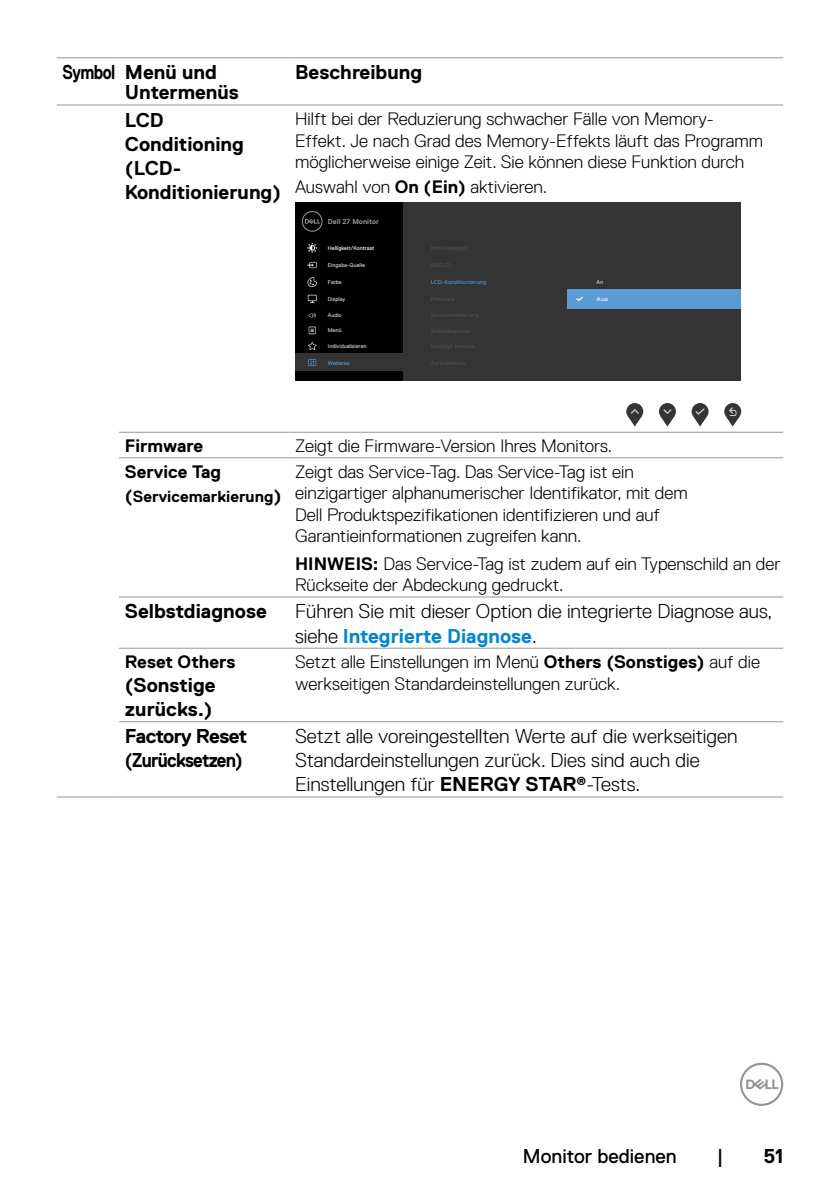
<style>
.page{position:relative;width:840px;height:1191px;background:#fff}
.page>*{position:absolute;margin:0;border:0;box-sizing:border-box;transform-origin:0 0}
.t1{font:300 20px/24px "Dell Replica";color:#000}
.t2{font:700 20px/24px "Dell Replica";color:#000}
.t3{font:700 20px/24px "Dell Replica";letter-spacing:-.04em;color:#000}
.t4{font:700 20px/20px "Dell Replica";color:#000;scale:.8 1}
.t5{font:20px "Dell Replica";color:#000}
.t6{font:300 18px/21.6px "Dell Replica";color:#000}
.t7{font:700 18px "Dell Replica";color:#000}
.t8{font:700 16px "Dell Replica";color:#000}
.t9{font:700 7.2px "Dell Replica";color:#939393}
.t10{font:5.6px "Dell Replica";color:#d9d9d9}
.t11{font:5.6px "Museo Sans For Dell 500";color:#5b9bd5}
.t12{font:5.6px "Dell Replica";color:#fff}
.t13{font:5.6px "Dell Replica";color:#5b9bd5}
.t14{font:5.6px "Museo Sans For Dell 500";color:#fff;scale:1.24 1}
.t15{font:5.6px "Museo Sans For Dell 500";color:#d9d9d9}
.s1{font-weight:700}
.s2{font-size:18px}
.s3{font-weight:700;color:#0087cb}
</style>
<div class="page">
<svg style="left:740px;top:1062px;width:42px;height:44px"></svg>
<hr style="left:57px;top:796px;width:62px;height:1px;background:#939598">
<hr style="left:57px;top:105px;width:62px;height:1px;background:#939598">
<hr style="left:119px;top:105px;width:170px;height:1px;background:#939598">
<hr style="left:289px;top:105px;width:493px;height:1px;background:#939598">
<hr style="left:57px;top:57px;width:62px;height:1px;background:#939598">
<hr style="left:119px;top:57px;width:170px;height:1px;background:#939598">
<hr style="left:289px;top:57px;width:493px;height:1px;background:#939598">
<hr style="left:119px;top:432px;width:170px;height:1px;background:#939598">
<hr style="left:289px;top:432px;width:493px;height:1px;background:#939598">
<hr style="left:119px;top:457px;width:170px;height:1px;background:#939598">
<hr style="left:289px;top:457px;width:493px;height:1px;background:#939598">
<hr style="left:119px;top:596px;width:170px;height:1px;background:#939598">
<hr style="left:289px;top:596px;width:493px;height:1px;background:#939598">
<hr style="left:119px;top:648px;width:170px;height:1px;background:#939598">
<hr style="left:289px;top:648px;width:493px;height:1px;background:#939598">
<hr style="left:119px;top:721px;width:170px;height:1px;background:#939598">
<hr style="left:289px;top:721px;width:493px;height:1px;background:#939598">
<hr style="left:119px;top:796px;width:170px;height:1px;background:#939598">
<hr style="left:289px;top:796px;width:493px;height:1px;background:#939598">
<div style="left:295px;top:202px;width:445px;height:178px;background:#343435"></div>
<div style="left:295px;top:202px;width:107px;height:178px;background:#000"></div>
<div style="left:626px;top:403px;width:17px;height:17px;background:#343435;border-radius:50%"></div>
<svg style="left:628px;top:409px;width:13px;height:17px"></svg>
<svg style="left:658px;top:403px;width:17px;height:17px"></svg>
<svg style="left:660px;top:409px;width:14px;height:17px"></svg>
<div style="left:691px;top:403px;width:17px;height:17px;background:#343435;border-radius:50%"></div>
<svg style="left:693px;top:408px;width:13px;height:18px"></svg>
<svg style="left:723px;top:403px;width:17px;height:17px"></svg>
<svg style="left:725px;top:407px;width:14px;height:19px"></svg>
<div style="left:567px;top:289px;width:173px;height:20px;background:#5b9bd5"></div>
<svg style="left:576px;top:296px;width:7px;height:5px"></svg>
<div style="left:295px;top:353px;width:108px;height:17px;background:#343435"></div>
<svg style="left:307px;top:243px;width:10px;height:10px"></svg>
<svg style="left:302px;top:211px;width:20px;height:21px"></svg>
<svg style="left:307px;top:262px;width:10px;height:6px"></svg>
<svg style="left:307px;top:277px;width:10px;height:10px"></svg>
<svg style="left:307px;top:295px;width:9px;height:6px"></svg>
<div style="left:308px;top:295px;width:8px;height:5px;background:#000"></div>
<svg style="left:308px;top:342px;width:8px;height:8px"></svg>
<svg style="left:308px;top:326px;width:7px;height:8px"></svg>
<svg style="left:309px;top:327px;width:6px;height:6px"></svg>
<svg style="left:308px;top:359px;width:8px;height:7px"></svg>
<svg style="left:308px;top:360px;width:7px;height:5px"></svg>
<svg style="left:308px;top:313px;width:7px;height:5px"></svg>
<p class="t4" style="left:125px;top:62px;width:144px;text-indent:-62px">Symbol Menü und<br>Untermenüs</p>
<p class="t2" style="left:295px;top:60px;width:129px">Beschreibung</p>
<p class="t2" style="left:125px;top:108px;width:157px">LCD<br>Conditioning (LCD-<br>Konditionierung)</p>
<p class="t6" style="left:295px;top:108px;width:469px">Hilft bei der Reduzierung schwacher Fälle von Memory-<br>Effekt. Je nach Grad des Memory-Effekts läuft das Programm möglicherweise einige Zeit. Sie können diese Funktion durch</p>
<p class="t6" style="left:295px;top:176px;width:253px">Auswahl von <span class="s1">On (Ein)</span> aktivieren.</p>
<p class="t9" style="left:328px;top:217px;width:53px">Dell 27 Monitor</p>
<p class="t10" style="left:328px;top:262px;width:38px">Eingabe-Quelle</p>
<p class="t10" style="left:328px;top:279px;width:15px">Farbe</p>
<p class="t10" style="left:328px;top:296px;width:19px">Display</p>
<p class="t10" style="left:328px;top:312px;width:15px">Audio</p>
<p class="t10" style="left:328px;top:343px;width:40px">Individualisieren</p>
<p class="t12" style="left:328px;top:245px;width:48px">Helligkeit/Kontrast</p>
<p class="t10" style="left:328px;top:327px;width:15px">Menü</p>
<p class="t13" style="left:328px;top:360px;width:23px">Weiteres</p>
<p class="t11" style="left:430px;top:279px;width:57px">LCD-Konditionierung</p>
<p class="t15" style="left:596px;top:279px;width:8px">An</p>
<p class="t14" style="left:596px;top:296px;width:11px">Aus</p>
<p class="t7" style="left:125px;top:436px;width:80px">Firmware</p>
<p class="t6" style="left:295px;top:435px;width:318px">Zeigt die Firmware-Version Ihres Monitors.</p>
<p class="t7" style="left:125px;top:461px;width:98px">Service Tag</p>
<p class="t8" style="left:125px;top:487px;width:158px"><span class="s2">(</span>Servicemarkierung<span class="s2">)</span></p>
<p class="t6" style="left:295px;top:460px;width:394px">Zeigt das Service-Tag. Das Service-Tag ist ein einzigartiger alphanumerischer Identifikator, mit dem Dell Produktspezifikationen identifizieren und auf Garantieinformationen zugreifen kann.</p>
<p class="t6" style="left:295px;top:553px;width:486px"><span class="s1">HINWEIS:</span> Das Service-Tag ist zudem auf ein Typenschild an der<br>Rückseite der Abdeckung gedruckt.</p>
<p class="t2" style="left:125px;top:599px;width:143px">Selbstdiagnose</p>
<p class="t1" style="left:295px;top:599px;width:478px">Führen Sie mit dieser Option die integrierte Diagnose aus, siehe <span class="s3">Integrierte Diagnose</span>.</p>
<p class="t7" style="left:125px;top:652px;width:112px">Reset Others</p>
<p class="t2" style="left:125px;top:673px;width:92px">(Sonstige zurücks.)</p>
<p class="t6" style="left:295px;top:651px;width:466px">Setzt alle Einstellungen im Menü <span class="s1">Others (Sonstiges)</span> auf die werkseitigen Standardeinstellungen zurück.</p>
<p class="t3" style="left:125px;top:724px;width:124px">Factory Reset (Zurücksetzen)</p>
<p class="t1" style="left:295px;top:724px;width:443px">Setzt alle voreingestellten Werte auf die werkseitigen<br>Standardeinstellungen zurück. Dies sind auch die<br>Einstellungen für <span class="s1">ENERGY STAR</span><sup>®</sup>-Tests.</p>
<p class="t5" style="left:522px;top:1144px;width:155px">Monitor bedienen</p>
<p class="t5" style="left:716px;top:1144px;width:8px">|</p>
<p class="t2" style="left:763px;top:1143px;width:21px">51</p>
</div>
